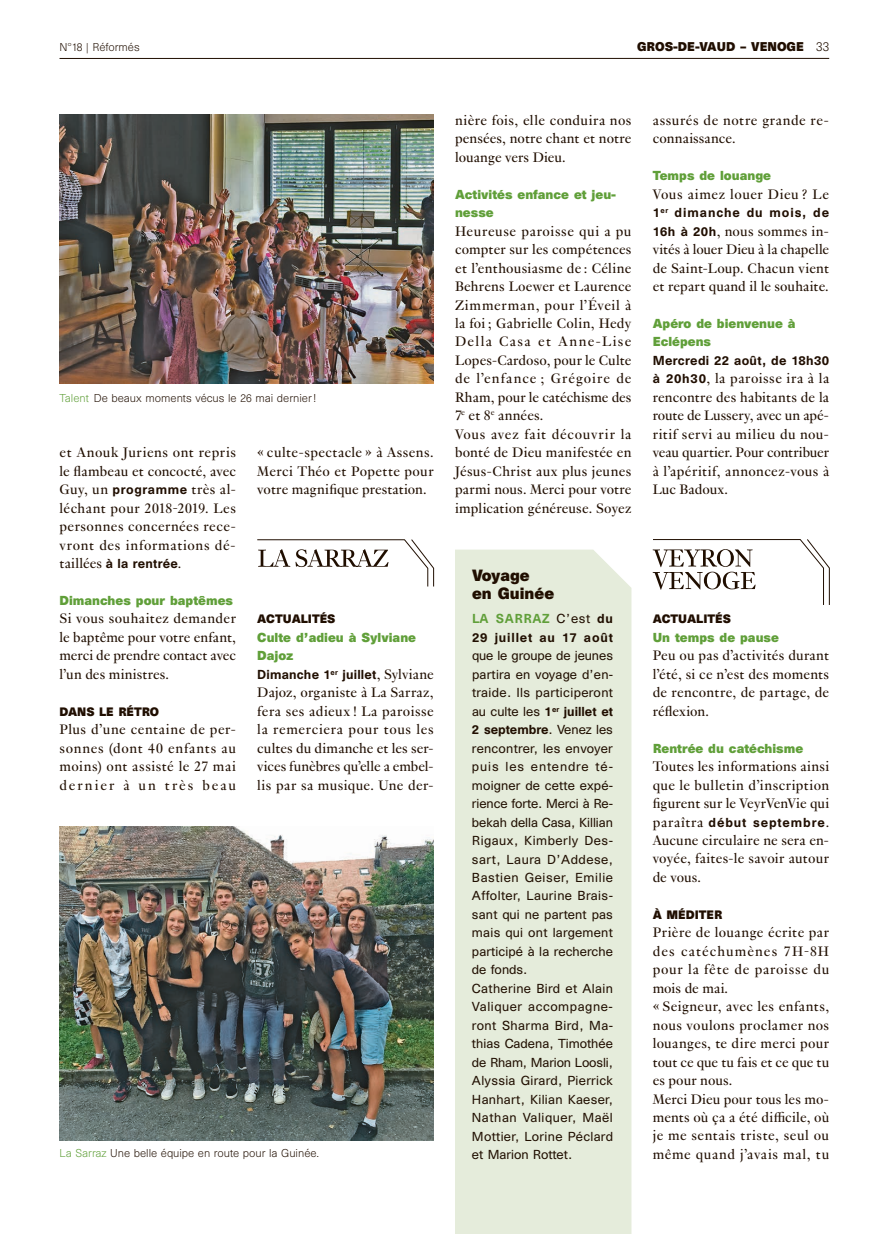
<style>
.page{position:relative;width:893px;height:1234px;background:#fff}
.page>*{position:absolute;margin:0;border:0;box-sizing:border-box;transform-origin:0 0}
.t1{font:15px/18.5px "Genath";letter-spacing:.02em;color:#200e00;text-align:justify}
.t2{font:15px "Genath";letter-spacing:.04em;color:#200e00}
.t3{font:700 15px/18.5px "Unica SB";color:#200e00}
.t4{font:12px/18.5px "Unica SB";letter-spacing:.02em;color:#200e00}
.t5{font:700 12px/18.5px "Unica SB";color:#609f39}
.t6{font:500 12px/18.5px "Unica SB";letter-spacing:.07em;color:#200e00}
.t7{font:500 12px "Unica SB";letter-spacing:.025em;color:#200e00}
.t8{font:500 12px "Unica SB";letter-spacing:.02em;color:#200e00}
.t9{font:700 11.7px "Unica SB";color:#200e00}
.t10{font:700 11.25px "Unica SB";color:#200e00}
.t11{font:300 10.5px "Unica SB";color:#200e00}
.s1{font-weight:300;font-size:12px}
.s2{color:#609f39}
.s3{font-family:"Unica SB";font-weight:500;font-size:12px}
.s4{font-family:"Genath";font-weight:400;font-size:15px}
.s5{font-weight:500;color:#200e00}
.s6{font-family:"Genath";font-weight:400;font-size:15px;color:#200e00}
.s7{font-weight:400}
.s8{font-weight:500}
</style>
<div class="page">
<svg style="left:257px;top:539px;width:177px;height:48px"></svg>
<svg style="left:652px;top:539px;width:178px;height:66px"></svg>
<div style="left:455px;top:549px;width:176px;height:684px;background:#e5ecdb"></div>
<img style="left:60px;top:826px;width:374px;height:314px">
<img style="left:60px;top:115px;width:374px;height:268px">
<hr style="left:60px;top:58px;width:769px;height:1px;background:#200e00">
<p class="t11" style="left:60px;top:41px;width:82px">N°18 | Réformés</p>
<p class="t9" style="left:637px;top:39px;width:194px">GROS-DE-VAUD – VENOGE <span class="s1">33</span></p>
<p class="t11" style="left:60px;top:392px;width:258px"><span class="s2">Talent</span> De beaux moments vécus le 26 mai dernier!</p>
<p class="t1" style="left:60px;top:442px;width:178px">et Anouk Juriens ont repris le flambeau et concocté, avec Guy, un <span class="s3">programme</span> très al&shy;léchant pour 2018-2019. Les personnes concernées rece&shy;vront des informations dé-</p>
<p class="t8" style="left:60px;top:556px;width:123px"><span class="s4">taillées</span> à la rentrée<span class="s4">.</span></p>
<p class="t5" style="left:60px;top:592px;width:175px">Dimanches pour baptêmes</p>
<p class="t1" style="left:60px;top:608px;width:178px">Si vous souhaitez demander le baptême pour votre enfant, merci de prendre contact avec l’un des ministres.</p>
<p class="t10" style="left:60px;top:704px;width:101px">DANS LE RÉTRO</p>
<p class="t1" style="left:60px;top:719px;width:178px">Plus d’une centaine de per&shy;sonnes (dont 40 enfants au moins) ont assisté le 27 mai dernier à un très beau</p>
<p class="t1" style="left:257px;top:442px;width:178px">« culte-spectacle » à Assens.<br>Merci Théo et Popette pour votre magnifique prestation.</p>
<p class="t10" style="left:257px;top:612px;width:80px">ACTUALITÉS</p>
<p class="t5" style="left:257px;top:629px;width:178px">Culte d’adieu à Sylviane<br>Dajoz<br><span class="s5">Dimanche 1</span><sup>er</sup> <span class="s5">juillet</span><span class="s6">, Sylviane</span></p>
<p class="t1" style="left:257px;top:682px;width:178px">Dajoz, organiste à La Sarraz, fera ses adieux ! La paroisse la remerciera pour tous les cultes du dimanche et les ser&shy;vices funèbres qu’elle a embel&shy;lis par sa musique. Une der-</p>
<p class="t11" style="left:60px;top:1146px;width:261px"><span class="s2">La Sarraz</span> Une belle équipe en route pour la Guinée.</p>
<p class="t1" style="left:455px;top:110px;width:178px">nière fois, elle conduira nos pensées, notre chant et notre louange vers Dieu.</p>
<p class="t5" style="left:455px;top:186px;width:163px">Activités enfance et jeu&shy;nesse</p>
<p class="t1" style="left:455px;top:220px;width:178px;text-align:left">Heureuse paroisse qui a pu compter sur les compétences et l’enthousiasme de : Céline<br>Behrens Loewer et Laurence<br>Zimmerman, pour l’Éveil à la foi ; Gabrielle Colin, Hedy<br>Della Casa et Anne-Lise<br>Lopes-Cardoso, pour le Culte de l’enfance ; Grégoire de<br>Rham, pour le catéchisme des<br>7<sup>e</sup> et 8<sup>e</sup> années.<br>Vous avez fait découvrir la bonté de Dieu manifestée en<br>Jésus-Christ aux plus jeunes parmi nous. Merci pour votre implication généreuse. Soyez</p>
<p class="t3" style="left:472px;top:567px;width:84px">Voyage<br>en Guinée</p>
<p class="t6" style="left:472px;top:610px;width:143px"><span class="s2">LA SARRAZ</span> <span class="s7">C’est</span> du<br>29 juillet au 17 août</p>
<p class="t4" style="left:472px;top:647px;width:143px">que le groupe de jeunes partira en voyage d’en&shy;traide. Ils participeront au culte les <span class="s8">1</span><sup>er</sup> <span class="s8">juillet et<br>2 septembre</span>. Venez les rencontrer, les envoyer puis les entendre té&shy;moigner de cette expé&shy;rience forte. Merci à Re&shy;bekah della Casa, Killian<br>Rigaux, Kimberly Des&shy;sart, Laura D’Addese,<br>Bastien Geiser, Emilie<br>Affolter, Laurine Brais&shy;sant qui ne partent pas mais qui ont largement participé à la recherche de fonds.<br>Catherine Bird et Alain<br>Valiquer accompagne&shy;ront Sharma Bird, Ma&shy;thias Cadena, Timothée de Rham, Marion Loosli,<br>Alyssia Girard, Pierrick<br>Hanhart, Kilian Kaeser,<br>Nathan Valiquer, Maël<br>Mottier, Lorine Péclard et Marion Rottet.</p>
<p class="t1" style="left:653px;top:110px;width:178px">assurés de notre grande re&shy;connaissance.</p>
<p class="t5" style="left:653px;top:168px;width:120px">Temps de louange</p>
<p class="t2" style="left:653px;top:183px;width:178px">Vous aimez louer Dieu ? Le</p>
<p class="t6" style="left:653px;top:204px;width:178px">1<sup>er</sup> dimanche du mois, de</p>
<p class="t1" style="left:653px;top:220px;width:178px"><span class="s3">16h à 20h</span>, nous sommes in&shy;vités à louer Dieu à la chapelle de Saint-Loup. Chacun vient et repart quand il le souhaite.</p>
<p class="t5" style="left:653px;top:315px;width:144px">Apéro de bienvenue à<br>Eclépens</p>
<p class="t7" style="left:653px;top:353px;width:178px">Mercredi 22 août, de 18h30</p>
<p class="t1" style="left:653px;top:368px;width:178px"><span class="s3">à 20h30</span>, la paroisse ira à la rencontre des habitants de la route de Lussery, avec un apé&shy;ritif servi au milieu du nou&shy;veau quartier. Pour contribuer à l’apéritif, annoncez-vous à Luc Badoux.</p>
<p class="t10" style="left:653px;top:612px;width:80px">ACTUALITÉS</p>
<p class="t5" style="left:653px;top:629px;width:128px">Un temps de pause</p>
<p class="t1" style="left:653px;top:645px;width:178px">Peu ou pas d’activités durant l’été, si ce n’est des moments de rencontre, de partage, de réflexion.</p>
<p class="t5" style="left:653px;top:740px;width:152px">Rentrée du catéchisme</p>
<p class="t1" style="left:653px;top:756px;width:178px">Toutes les informations ainsi que le bulletin d’inscription figurent sur le VeyrVenVie qui</p>
<p class="t6" style="left:653px;top:813px;width:178px"><span class="s4">paraîtra</span> début septembre<span class="s4">.</span></p>
<p class="t1" style="left:653px;top:829px;width:178px">Aucune circulaire ne sera en&shy;voyée, faites-le savoir autour de vous.</p>
<p class="t10" style="left:653px;top:907px;width:71px">À MÉDITER</p>
<p class="t1" style="left:653px;top:922px;width:178px;text-align:left">Prière de louange écrite par des catéchumènes 7H-8H pour la fête de paroisse du mois de mai.<br>« Seigneur, avec les enfants, nous voulons proclamer nos louanges, te dire merci pour tout ce que tu fais et ce que tu es pour nous.<br>Merci Dieu pour tous les mo&shy;ments où ça a été difficile, où je me sentais triste, seul ou même quand j’avais mal, tu</p>
</div>
